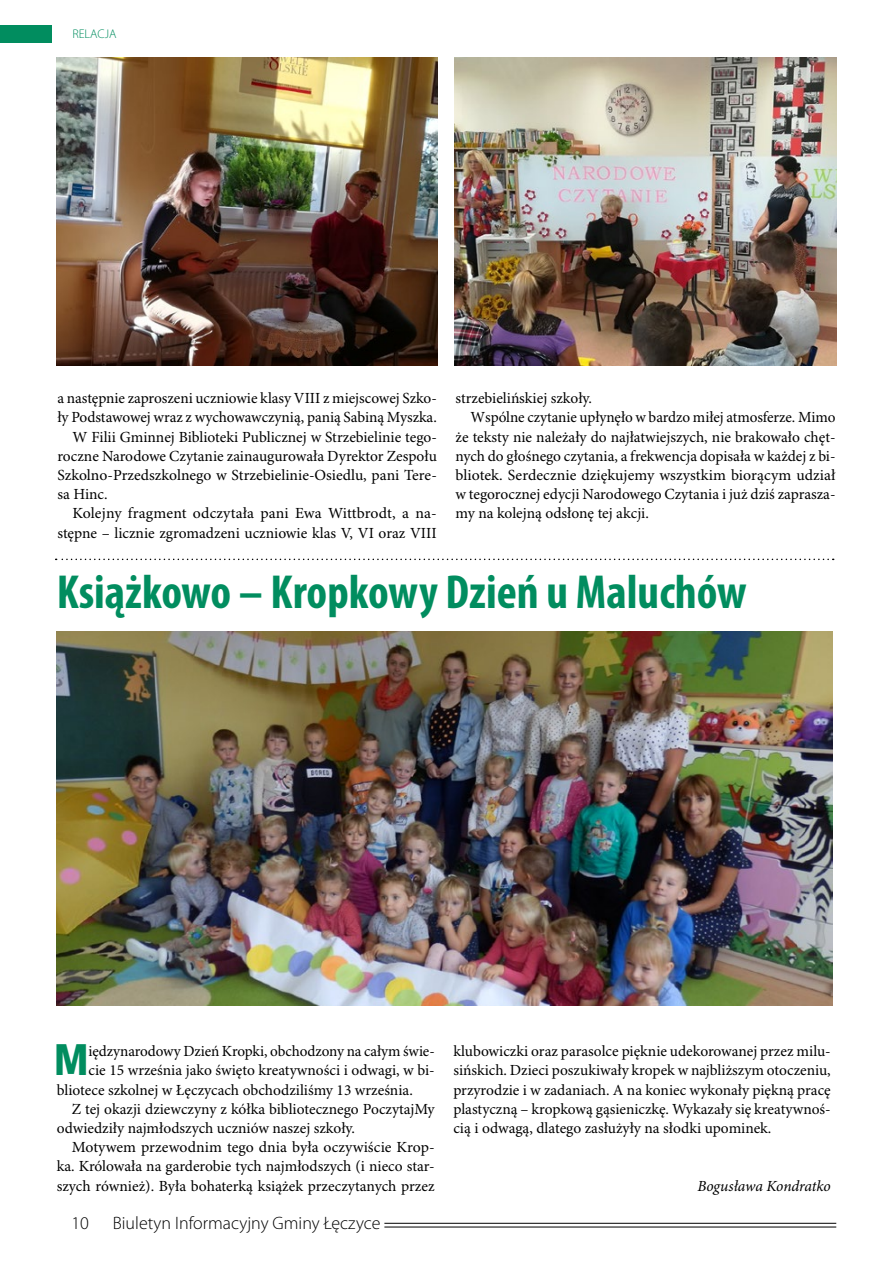
<style>
.page{position:relative;width:893px;height:1263px;background:#fff}
.page>*{position:absolute;margin:0;border:0;box-sizing:border-box;transform-origin:0 0}
.t1{font:700 condensed 48px "Myriad Pro";color:#018d5f}
.t2{font:700 condensed 40.95px "Bernino Sans";color:#018d5f}
.t3{font:300 18px "Myriad Pro";color:#000}
.t4{font:15.45px/19.2px "Minion Pro";color:#000;text-align:justify}
.t5{font:italic 15.45px "Minion Pro";letter-spacing:-.005em;color:#000}
.t6{font:300 12.6px "Myriad Pro";color:#018d5f}
</style>
<div class="page">
<hr style="left:384px;top:1223px;width:452px;height:1px;background:#000">
<hr style="left:384px;top:1227px;width:452px;height:1px;background:#000">
<div style="left:0;top:26px;width:51px;height:17px;background:#018d5f"></div>
<img style="left:56px;top:58px;width:381px;height:307px">
<img style="left:56px;top:631px;width:776px;height:375px">
<img style="left:455px;top:58px;width:381px;height:307px">
<svg style="left:56px;top:559px;width:778px;height:1px"></svg>
<p class="t6" style="left:72px;top:27px;width:46px">RELACJA</p>
<p class="t4" style="left:57px;top:389px;width:381px">a następnie zaproszeni uczniowie klasy VIII z miejscowej Szko-</p>
<p class="t4" style="left:57px;top:408px;width:381px">ły Podstawowej wraz z wychowawczynią, panią Sabiną Myszka.</p>
<p class="t4" style="left:72px;top:428px;width:366px">W Filii Gminnej Biblioteki Publicznej w Strzebielinie tego-</p>
<p class="t4" style="left:57px;top:447px;width:381px">roczne Narodowe Czytanie zainaugurowała Dyrektor Zespołu</p>
<p class="t4" style="left:57px;top:466px;width:381px">Szkolno-Przedszkolnego w Strzebielinie-Osiedlu, pani Tere-</p>
<p class="t4" style="left:57px;top:485px;width:52px">sa Hinc.</p>
<p class="t4" style="left:72px;top:504px;width:366px">Kolejny fragment odczytała pani Ewa Wittbrodt, a na-</p>
<p class="t4" style="left:57px;top:524px;width:381px">stępne – licznie zgromadzeni uczniowie klas V, VI oraz VIII</p>
<p class="t4" style="left:455px;top:389px;width:138px">strzebielińskiej szkoły.</p>
<p class="t4" style="left:470px;top:408px;width:367px">Wspólne czytanie upłynęło w bardzo miłej atmosferze. Mimo</p>
<p class="t4" style="left:455px;top:428px;width:382px">że teksty nie należały do najłatwiejszych, nie brakowało chęt-</p>
<p class="t4" style="left:455px;top:447px;width:382px">nych do głośnego czytania, a frekwencja dopisała w każdej z bi-</p>
<p class="t4" style="left:455px;top:466px;width:382px">bliotek. Serdecznie dziękujemy wszystkim biorącym udział</p>
<p class="t4" style="left:455px;top:485px;width:382px">w tegorocznej edycji Narodowego Czytania i już dziś zaprasza-</p>
<p class="t4" style="left:455px;top:504px;width:195px">my na kolejną odsłonę tej akcji.</p>
<h1 class="t1" style="left:57px;top:565px;width:691px">Książkowo – Kropkowy Dzień u Maluchów</h1>
<h2 class="t2" style="left:54px;top:1035px;width:36px">M</h2>
<p class="t4" style="left:89px;top:1042px;width:348px">iędzynarodowy Dzień Kropki, obchodzony na całym świe-</p>
<p class="t4" style="left:89px;top:1061px;width:348px">cie 15 września jako święto kreatywności i odwagi, w bi-</p>
<p class="t4" style="left:57px;top:1080px;width:358px">bliotece szkolnej w Łęczycach obchodziliśmy 13 września.</p>
<p class="t4" style="left:72px;top:1100px;width:365px">Z tej okazji dziewczyny z kółka bibliotecznego PoczytajMy</p>
<p class="t4" style="left:57px;top:1119px;width:300px">odwiedziły najmłodszych uczniów naszej szkoły.</p>
<p class="t4" style="left:72px;top:1138px;width:365px">Motywem przewodnim tego dnia była oczywiście Krop-</p>
<p class="t4" style="left:57px;top:1157px;width:380px">ka. Królowała na garderobie tych najmłodszych (i nieco star-</p>
<p class="t4" style="left:57px;top:1176px;width:380px">szych również). Była bohaterką książek przeczytanych przez</p>
<p class="t3" style="left:71px;top:1213px;width:19px">10</p>
<p class="t3" style="left:113px;top:1213px;width:269px">Biuletyn Informacyjny Gminy Łęczyce</p>
<p class="t4" style="left:453px;top:1042px;width:379px">klubowiczki oraz parasolce pięknie udekorowanej przez milu&shy;sińskich. Dzieci poszukiwały kropek w najbliższym otoczeniu, przyrodzie i w zadaniach. A na koniec wykonały piękną pracę plastyczną – kropkową gąsieniczkę. Wykazały się kreatywnoś&shy;cią i odwagą, dlatego zasłużyły na słodki upominek.</p>
<p class="t5" style="left:697px;top:1176px;width:135px">Bogusława Kondratko</p>
</div>
